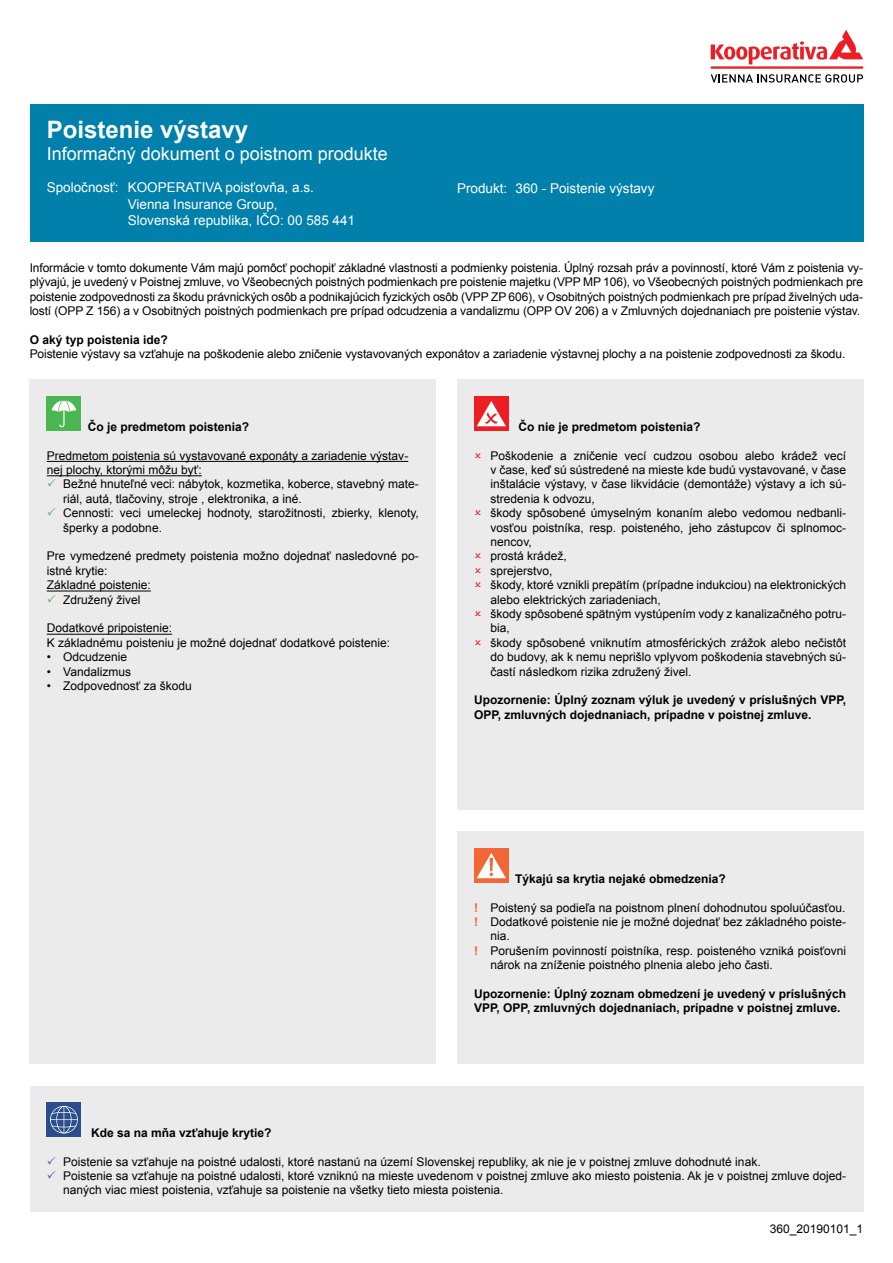
<style>
.page{position:relative;width:893px;height:1263px;background:#fff}
.page>*{position:absolute;margin:0;border:0;box-sizing:border-box;transform-origin:0 0}
.t1{font:700 24px "Arial";color:#fff}
.t2{font:18px "Arial";color:#fff}
.t3{font:13.5px/16.2px "Arial";color:#fff}
.t4{font:12px/14.4px "Arial";color:#000}
.t5{font:700 12px/14.4px "Arial";color:#000}
.s1{font-weight:700;color:#f26522}
</style>
<div class="page">
<div style="left:30px;top:104px;width:833px;height:138px;background:#0080ab"></div>
<svg style="left:711px;top:30px;width:152px;height:34px"></svg>
<hr style="left:711px;top:66px;width:152px;height:3px;background:#ed1d24">
<svg style="left:711px;top:74px;width:152px;height:9px"></svg>
<div style="left:30px;top:379px;width:406px;height:685px;background:#ebebec"></div>
<hr style="left:47px;top:461px;width:361px;height:1px;background:#000">
<hr style="left:47px;top:475px;width:155px;height:1px;background:#000">
<hr style="left:47px;top:591px;width:104px;height:1px;background:#000">
<hr style="left:47px;top:634px;width:125px;height:1px;background:#000">
<div style="left:47px;top:396px;width:34px;height:35px;background:#4ab753"></div>
<svg style="left:52px;top:401px;width:24px;height:27px"></svg>
<div style="left:457px;top:379px;width:406px;height:431px;background:#ebebec"></div>
<div style="left:474px;top:396px;width:34px;height:35px;background:#ed1d24"></div>
<svg style="left:477px;top:401px;width:29px;height:25px"></svg>
<div style="left:457px;top:831px;width:406px;height:233px;background:#ebebec"></div>
<div style="left:474px;top:848px;width:34px;height:35px;background:#f26735"></div>
<svg style="left:477px;top:853px;width:29px;height:25px"></svg>
<div style="left:30px;top:1085px;width:833px;height:126px;background:#ebebec"></div>
<div style="left:47px;top:1102px;width:34px;height:35px;background:#2c4d8c"></div>
<svg style="left:50px;top:1106px;width:28px;height:27px"></svg>
<h1 class="t1" style="left:47px;top:114px;width:203px">Poistenie výstavy</h1>
<h2 class="t2" style="left:47px;top:142px;width:343px">Informačný dokument o poistnom produkte</h2>
<p class="t3" style="left:128px;top:180px;width:229px;text-indent:-81px">Spoločnosť: KOOPERATIVA poisťovňa, a.s.<br>Vienna Insurance Group,<br>Slovenská republika, IČO: 00 585 441</p>
<p class="t4" style="left:30px;top:260px;width:835px;text-align:justify">Informácie v tomto dokumente Vám majú pomôcť pochopiť základné vlastnosti a podmienky poistenia. Úplný rozsah práv a povinností, ktoré Vám z poistenia vy&shy;plývajú, je uvedený v Poistnej zmluve, vo Všeobecných poistných podmienkach pre poistenie majetku (VPP MP 106), vo Všeobecných poistných podmienkach pre poistenie zodpovednosti za škodu právnických osôb a podnikajúcich fyzických osôb (VPP ZP 606), v Osobitných poistných podmienkach pre prípad živelných uda&shy;lostí (OPP Z 156) a v Osobitných poistných podmienkach pre prípad odcudzenia a vandalizmu (OPP OV 206) a v Zmluvných dojednaniach pre poistenie výstav.</p>
<p class="t5" style="left:30px;top:333px;width:140px">O aký typ poistenia ide?</p>
<p class="t4" style="left:30px;top:347px;width:817px">Poistenie výstavy sa vzťahuje na poškodenie alebo zničenie vystavovaných exponátov a zariadenie výstavnej plochy a na poistenie zodpovednosti za škodu.</p>
<p class="t3" style="left:457px;top:180px;width:199px">Produkt: 360 - Poistenie výstavy</p>
<p class="t5" style="left:88px;top:420px;width:163px">Čo je predmetom poistenia?</p>
<p class="t4" style="left:47px;top:448px;width:363px">Predmetom poistenia sú vystavované exponáty a zariadenie výstav&shy;nej plochy, ktorými môžu byť:</p>
<p class="t4" style="left:63px;top:477px;width:357px">Bežné hnuteľné veci: nábytok, kozmetika, koberce, stavebný mate&shy;riál, autá, tlačoviny, stroje , elektronika, a iné.<br>Cennosti: veci umeleckej hodnoty, starožitnosti, zbierky, klenoty, šperky a podobne.</p>
<p class="t4" style="left:47px;top:549px;width:374px">Pre vymedzené predmety poistenia možno dojednať nasledovné po-</p>
<p class="t4" style="left:47px;top:563px;width:62px">istné krytie:</p>
<p class="t4" style="left:47px;top:578px;width:106px">Základné poistenie:</p>
<p class="t4" style="left:63px;top:592px;width:79px">Združený živel</p>
<p class="t4" style="left:47px;top:621px;width:345px">Dodatkové pripoistenie:<br>K základnému poisteniu je možné dojednať dodatkové poistenie:</p>
<p class="t4" style="left:47px;top:650px;width:82px">• Odcudzenie</p>
<p class="t4" style="left:47px;top:664px;width:86px">• Vandalizmus</p>
<p class="t4" style="left:47px;top:679px;width:147px">• Zodpovednosť za škodu</p>
<p class="t5" style="left:518px;top:420px;width:184px">Čo nie je predmetom poistenia?</p>
<p class="t4" style="left:491px;top:448px;width:357px">Poškodenie a zničenie vecí cudzou osobou alebo krádež vecí v čase, keď sú sústredené na mieste kde budú vystavované, v čase inštalácie výstavy, v čase likvidácie (demontáže) výstavy a ich sú&shy;stredenia k odvozu,<br>škody spôsobené úmyselným konaním alebo vedomou nedbanli&shy;vosťou poistníka, resp. poisteného, jeho zástupcov či splnomoc&shy;nencov,<br>prostá krádež,<br>sprejerstvo,<br>škody, ktoré vznikli prepätím (prípadne indukciou) na elektronických alebo elektrických zariadeniach,<br>škody spôsobené spätným vystúpením vody z kanalizačného potru&shy;bia,<br>škody spôsobené vniknutím atmosférických zrážok alebo nečistôt do budovy, ak k nemu neprišlo vplyvom poškodenia stavebných sú&shy;častí následkom rizika združený živel.</p>
<p class="t5" style="left:474px;top:693px;width:374px">Upozornenie: Úplný zoznam výluk je uvedený v príslušných VPP,<br>OPP, zmluvných dojednaniach, prípadne v poistnej zmluve.</p>
<p class="t5" style="left:515px;top:872px;width:212px">Týkajú sa krytia nejaké obmedzenia?</p>
<p class="t4" style="left:474px;top:900px;width:373px"><span class="s1">!</span> Poistený sa podieľa na poistnom plnení dohodnutou spoluúčasťou.</p>
<p class="t4" style="left:474px;top:915px;width:374px"><span class="s1">!</span> Dodatkové poistenie nie je možné dojednať bez základného poiste-</p>
<p class="t4" style="left:491px;top:929px;width:21px">nia.</p>
<p class="t4" style="left:474px;top:943px;width:374px"><span class="s1">!</span> Porušením povinností poistníka, resp. poisteného vzniká poisťovni</p>
<p class="t4" style="left:491px;top:958px;width:284px">nárok na zníženie poistného plnenia alebo jeho časti.</p>
<p class="t5" style="left:474px;top:987px;width:374px">Upozornenie: Úplný zoznam obmedzení je uvedený v príslušných<br>VPP, OPP, zmluvných dojednaniach, prípadne v poistnej zmluve.</p>
<p class="t5" style="left:91px;top:1126px;width:182px">Kde sa na mňa vzťahuje krytie?</p>
<p class="t4" style="left:63px;top:1154px;width:784px">Poistenie sa vzťahuje na poistné udalosti, ktoré nastanú na území Slovenskej republiky, ak nie je v poistnej zmluve dohodnuté inak.<br>Poistenie sa vzťahuje na poistné udalosti, ktoré vzniknú na mieste uvedenom v poistnej zmluve ako miesto poistenia. Ak je v poistnej zmluve dojed&shy;naných viac miest poistenia, vzťahuje sa poistenie na všetky tieto miesta poistenia.</p>
<p class="t4" style="left:770px;top:1222px;width:95px">360_20190101_1</p>
</div>
